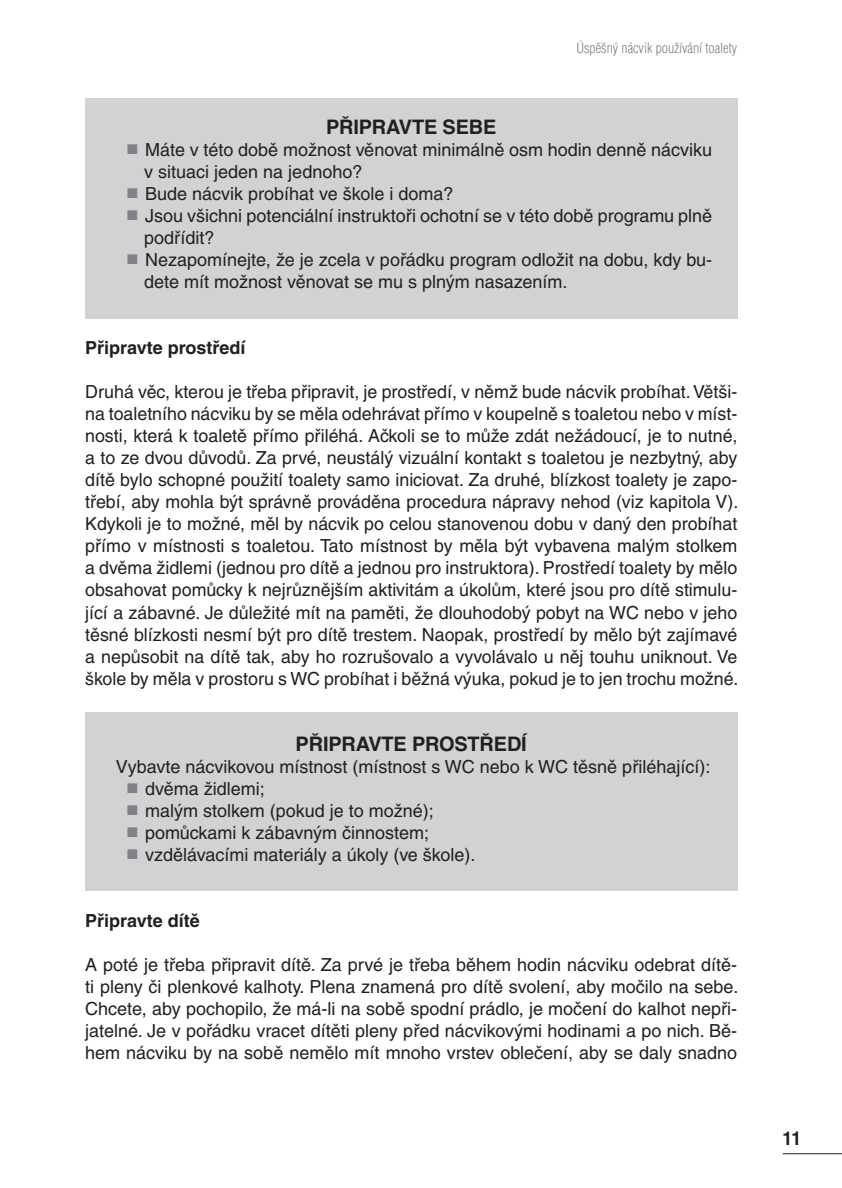
<style>
.page{position:relative;width:842px;height:1188px;background:#fff}
.page>*{position:absolute;margin:0;border:0;box-sizing:border-box;transform-origin:0 0}
.t1{font:700 20px "Helvetica CE";letter-spacing:-.01em;color:#231f20}
.t2{font:18px/22px "Helvetica CE";color:#231f20}
.t3{font:700 18px "Helvetica CE";color:#231f20}
.t4{font:700 condensed 18px "Helvetica CE";color:#231f20}
.t5{font:300 condensed 14px "Helvetica CE";color:#808285}
.s1{color:#808285}
</style>
<div class="page">
<hr style="left:782px;top:1153px;width:60px;height:1px;background:#231f20">
<div style="left:85px;top:98px;width:652px;height:220px;background:#d1d2d4"></div>
<div style="left:85px;top:712px;width:652px;height:178px;background:#d1d2d4"></div>
<p class="t5" style="left:576px;top:40px;width:162px">Úspěšný nácvik používání toalety</p>
<p class="t1" style="left:326px;top:116px;width:172px">PŘIPRAVTE SEBE</p>
<p class="t2" style="left:144px;top:139px;width:569px;text-indent:-17px"><span class="s1">■</span> Máte v této době možnost věnovat minimálně osm hodin denně nácviku v situaci jeden na jednoho?</p>
<p class="t2" style="left:127px;top:183px;width:328px"><span class="s1">■</span> Bude nácvik probíhat ve škole i doma?</p>
<p class="t2" style="left:144px;top:205px;width:569px;text-indent:-17px"><span class="s1">■</span> Jsou všichni potenciální instruktoři ochotní se v této době programu plně podřídit?</p>
<p class="t2" style="left:144px;top:249px;width:569px;text-indent:-17px"><span class="s1">■</span> Nezapomínejte, že je zcela v pořádku program odložit na dobu, kdy bu&shy;dete mít možnost věnovat se mu s plným nasazením.</p>
<p class="t3" style="left:85px;top:337px;width:162px">Připravte prostředí</p>
<p class="t2" style="left:85px;top:381px;width:655px;text-align:justify">Druhá věc, kterou je třeba připravit, je prostředí, v němž bude nácvik probíhat. Větši&shy;na toaletního nácviku by se měla odehrávat přímo v koupelně s toaletou nebo v míst&shy;nosti, která k toaletě přímo přiléhá. Ačkoli se to může zdát nežádoucí, je to nutné, a to ze dvou důvodů. Za prvé, neustálý vizuální kontakt s toaletou je nezbytný, aby dítě bylo schopné použití toalety samo iniciovat. Za druhé, blízkost toalety je zapo&shy;třebí, aby mohla být správně prováděna procedura nápravy nehod (viz kapitola V).<br>Kdykoli je to možné, měl by nácvik po celou stanovenou dobu v daný den probíhat přímo v místnosti s toaletou. Tato místnost by měla být vybavena malým stolkem a dvěma židlemi (jednou pro dítě a jednou pro instruktora). Prostředí toalety by mělo obsahovat pomůcky k nejrůznějším aktivitám a úkolům, které jsou pro dítě stimulu&shy;jící a zábavné. Je důležité mít na paměti, že dlouhodobý pobyt na WC nebo v jeho těsné blízkosti nesmí být pro dítě trestem. Naopak, prostředí by mělo být zajímavé a nepůsobit na dítě tak, aby ho rozrušovalo a vyvolávalo u něj touhu uniknout. Ve škole by měla v prostoru s WC probíhat i běžná výuka, pokud je to jen trochu možné.</p>
<p class="t1" style="left:296px;top:732px;width:233px">PŘIPRAVTE PROSTŘEDÍ</p>
<p class="t2" style="left:116px;top:755px;width:596px">Vybavte nácvikovou místnost (místnost s WC nebo k WC těsně přiléhající):</p>
<p class="t2" style="left:127px;top:777px;width:139px"><span class="s1">■</span> dvěma židlemi;</p>
<p class="t2" style="left:127px;top:799px;width:308px"><span class="s1">■</span> malým stolkem (pokud je to možné);</p>
<p class="t2" style="left:127px;top:821px;width:303px"><span class="s1">■</span> pomůckami k zábavným činnostem;</p>
<p class="t2" style="left:127px;top:843px;width:350px"><span class="s1">■</span> vzdělávacími materiály a úkoly (ve škole).</p>
<p class="t3" style="left:85px;top:909px;width:116px">Připravte dítě</p>
<p class="t2" style="left:85px;top:953px;width:655px;text-align:justify">A poté je třeba připravit dítě. Za prvé je třeba během hodin nácviku odebrat dítě&shy;ti pleny či plenkové kalhoty. Plena znamená pro dítě svolení, aby močilo na sebe.<br>Chcete, aby pochopilo, že má-li na sobě spodní prádlo, je močení do kalhot nepři&shy;jatelné. Je v pořádku vracet dítěti pleny před nácvikovými hodinami a po nich. Bě&shy;hem nácviku by na sobě nemělo mít mnoho vrstev oblečení, aby se daly snadno</p>
<p class="t4" style="left:782px;top:1127px;width:19px">11</p>
</div>
